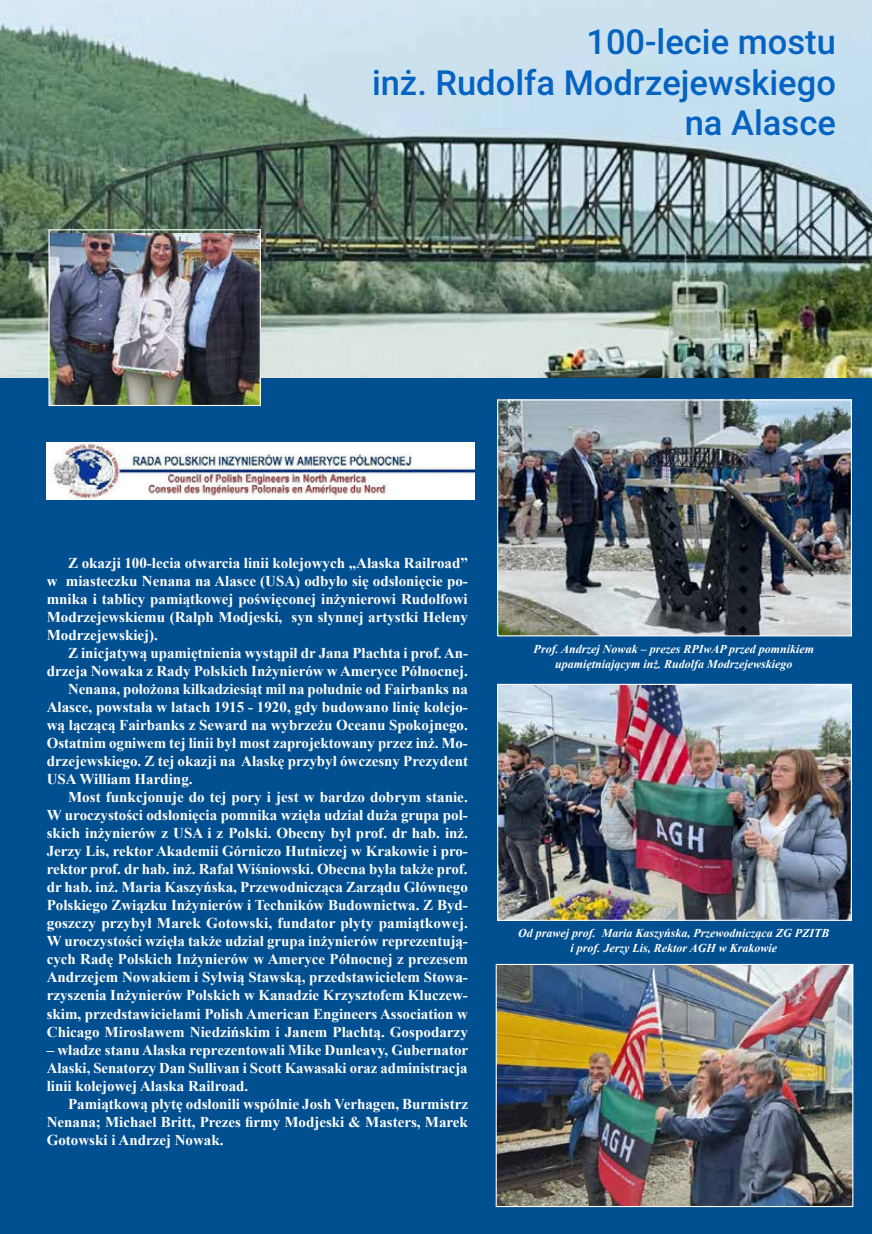
<style>
.page{position:relative;width:872px;height:1234px;background:#fff}
.page>*{position:absolute;margin:0;border:0;box-sizing:border-box;transform-origin:0 0}
.t1{font:500 34.5px/40.5px "Roboto";color:#0563c1;text-align:right}
.t2{font:700 15px/18px "Times New Roman";color:#fff;text-align:justify}
.t3{font:italic 700 12px/15px "Times New Roman";color:#fff;text-align:center}
</style>
<div class="page">
<div style="left:0;top:310px;width:872px;height:923px;background:#004f91"></div>
<img style="left:0;top:0;width:872px;height:377px">
<img style="left:499px;top:685px;width:351px;height:233px">
<div style="left:497px;top:683px;width:355px;height:237px;border:1px solid #fff"></div>
<img style="left:50px;top:233px;width:209px;height:171px">
<div style="left:48px;top:229px;width:213px;height:177px;border:1px solid #fff"></div>
<img style="left:497px;top:965px;width:354px;height:239px">
<div style="left:495px;top:963px;width:358px;height:243px;border:1px solid #fff"></div>
<img style="left:499px;top:401px;width:351px;height:233px">
<div style="left:497px;top:399px;width:355px;height:237px;border:1px solid #fff"></div>
<img style="left:47px;top:442px;width:428px;height:58px">
<h1 class="t1" style="left:372px;top:21px;width:465px">100-lecie mostu<br>inż. Rudolfa Modrzejewskiego na Alasce</h1>
<p class="t2" style="left:47px;top:553px;width:422px;text-indent:21px">Z okazji 100-lecia otwarcia linii kolejowych „Alaska Railroad” w miasteczku Nenana na Alasce (USA) odbyło się odsłonięcie po&shy;mnika i tablicy pamiątkowej poświęconej inżynierowi Rudolfowi Modrzejewskiemu (Ralph Modjeski, syn słynnej artystki Heleny Modrzejewskiej).</p>
<p class="t2" style="left:68px;top:643px;width:401px">Z inicjatywą upamiętnienia wystąpił dr Jana Płachta i prof. An-</p>
<p class="t2" style="left:47px;top:661px;width:422px">drzeja Nowaka z Rady Polskich Inżynierów w Ameryce Północnej.</p>
<p class="t2" style="left:68px;top:679px;width:401px">Nenana, położona kilkadziesiąt mil na południe od Fairbanks na</p>
<p class="t2" style="left:47px;top:697px;width:422px">Alasce, powstała w latach 1915 - 1920, gdy budowano linię kolejo-</p>
<p class="t2" style="left:47px;top:715px;width:422px">wą łączącą Fairbanks z Seward na wybrzeżu Oceanu Spokojnego.</p>
<p class="t2" style="left:47px;top:733px;width:422px">Ostatnim ogniwem tej linii był most zaprojektowany przez inż. Mo-</p>
<p class="t2" style="left:47px;top:751px;width:423px">drzejewskiego. Z tej okazji na Alaskę przybył ówczesny Prezydent</p>
<p class="t2" style="left:47px;top:769px;width:147px">USA William Harding.</p>
<p class="t2" style="left:68px;top:787px;width:401px">Most funkcjonuje do tej pory i jest w bardzo dobrym stanie.</p>
<p class="t2" style="left:47px;top:805px;width:422px">W uroczystości odsłonięcia pomnika wzięła udział duża grupa pol-</p>
<p class="t2" style="left:47px;top:823px;width:423px">skich inżynierów z USA i z Polski. Obecny był prof. dr hab. inż.</p>
<p class="t2" style="left:47px;top:841px;width:422px">Jerzy Lis, rektor Akademii Górniczo Hutniczej w Krakowie i pro-</p>
<p class="t2" style="left:47px;top:859px;width:422px">rektor prof. dr hab. inż. Rafał Wiśniowski. Obecna była także prof.</p>
<p class="t2" style="left:47px;top:877px;width:422px">dr hab. inż. Maria Kaszyńska, Przewodnicząca Zarządu Głównego</p>
<p class="t2" style="left:47px;top:895px;width:422px">Polskiego Związku Inżynierów i Techników Budownictwa. Z Byd-</p>
<p class="t2" style="left:47px;top:913px;width:423px">goszczy przybył Marek Gotowski, fundator płyty pamiątkowej.</p>
<p class="t2" style="left:47px;top:931px;width:422px">W uroczystości wzięła także udział grupa inżynierów reprezentują-</p>
<p class="t2" style="left:47px;top:949px;width:422px">cych Radę Polskich Inżynierów w Ameryce Północnej z prezesem</p>
<p class="t2" style="left:47px;top:967px;width:422px">Andrzejem Nowakiem i Sylwią Stawską, przedstawicielem Stowa-</p>
<p class="t2" style="left:47px;top:985px;width:422px">rzyszenia Inżynierów Polskich w Kanadzie Krzysztofem Kluczew-</p>
<p class="t2" style="left:47px;top:1003px;width:422px">skim, przedstawicielami Polish American Engineers Association w</p>
<p class="t2" style="left:47px;top:1021px;width:422px">Chicago Mirosławem Niedzińskim i Janem Plachtą. Gospodarzy</p>
<p class="t2" style="left:47px;top:1039px;width:423px">– władze stanu Alaska reprezentowali Mike Dunleavy, Gubernator Alaski, Senatorzy Dan Sullivan i Scott Kawasaki oraz administracja linii kolejowej Alaska Railroad.</p>
<p class="t2" style="left:47px;top:1093px;width:423px;text-indent:21px">Pamiątkową płytę odsłonili wspólnie Josh Verhagen, Burmistrz Nenana; Michael Britt, Prezes firmy Modjeski &amp; Masters, Marek Gotowski i Andrzej Nowak.</p>
<p class="t3" style="left:533px;top:640px;width:282px">Prof. Andrzej Nowak – prezes RPIwAP przed pomnikiem upamiętniającym inż. Rudolfa Modrzejewskiego</p>
<p class="t3" style="left:518px;top:924px;width:313px">Od prawej prof. Maria Kaszyńska, Przewodnicząca ZG PZITB i prof. Jerzy Lis, Rektor AGH w Krakowie</p>
</div>
